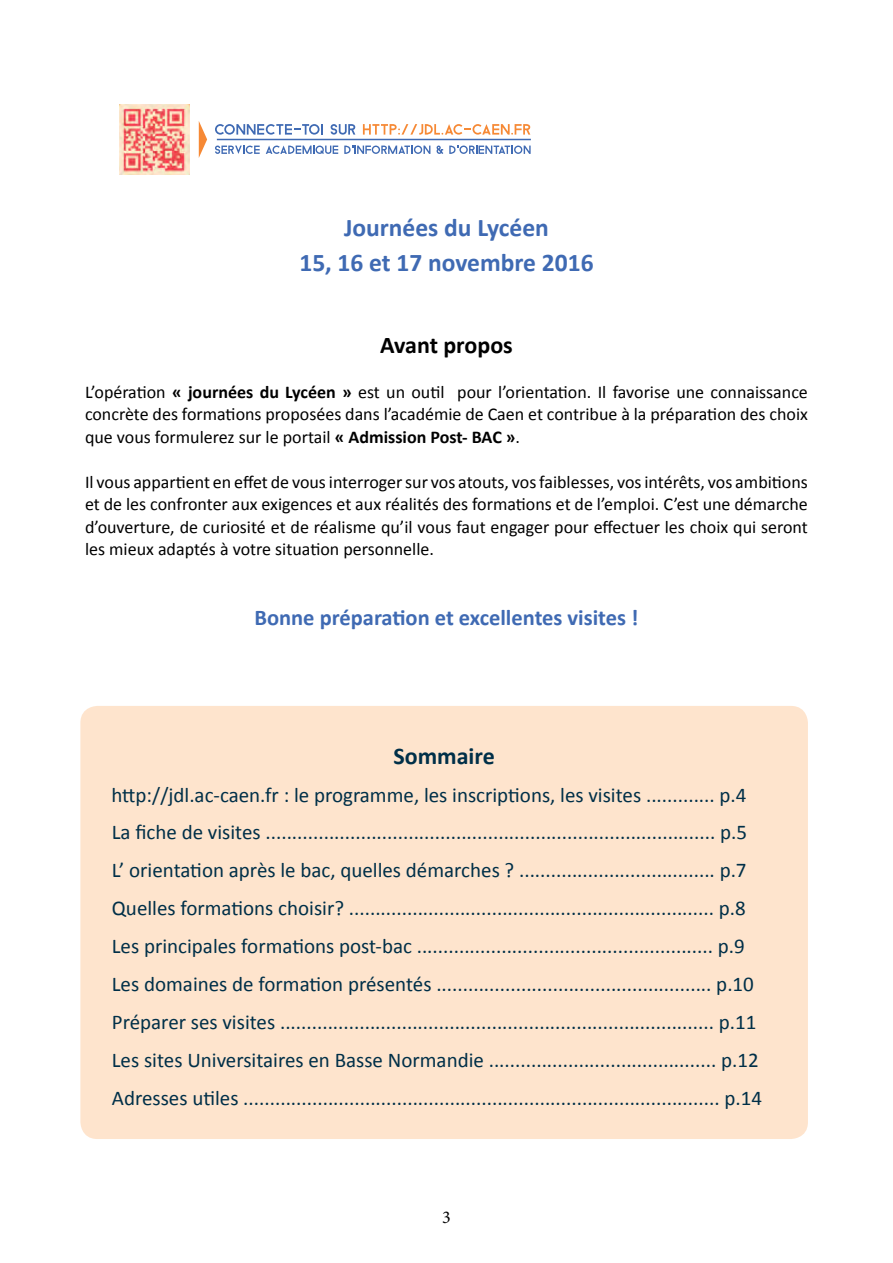
<style>
.page{position:relative;width:893px;height:1263px;background:#fff}
.page>*{position:absolute;margin:0;border:0;box-sizing:border-box;transform-origin:0 0}
.t1{font:700 25.5px/34.8px "Calibri";color:#3f6ab3;text-align:center}
.t2{font:700 24px "Calibri";color:#000}
.t3{font:700 24px "Calibri";color:#002f48}
.t4{font:700 22.5px "Calibri";color:#3f6ab3}
.t5{font:21px/38px "Calibri";color:#002f48}
.t6{font:18px/22.5px "Calibri";color:#000;text-align:justify}
.t7{font:18px "Minion Pro";color:#000}
.s1{font-weight:700}
</style>
<div class="page">
<div style="left:80px;top:706px;width:728px;height:433px;background:#fee4cd;border-radius:17px"></div>
<svg style="left:215px;top:124px;width:108px;height:11px"></svg>
<svg style="left:331px;top:124px;width:24px;height:11px"></svg>
<svg style="left:363px;top:124px;width:167px;height:11px"></svg>
<svg style="left:215px;top:146px;width:45px;height:8px"></svg>
<svg style="left:266px;top:146px;width:72px;height:8px"></svg>
<svg style="left:344px;top:146px;width:86px;height:8px"></svg>
<svg style="left:437px;top:146px;width:6px;height:8px"></svg>
<svg style="left:449px;top:146px;width:82px;height:8px"></svg>
<svg style="left:199px;top:121px;width:8px;height:37px"></svg>
<hr style="left:217px;top:139px;width:314px;height:1px;background:#3f6ab3">
<img style="left:119px;top:104px;width:70px;height:70px">
<p class="t1" style="left:299px;top:210px;width:296px">Journées du Lycéen<br>15, 16 et 17 novembre 2016</p>
<p class="t2" style="left:380px;top:330px;width:134px">Avant propos</p>
<p class="t6" style="left:85px;top:380px;width:724px">L’opération <span class="s1">« journées du Lycéen »</span> est un outil pour l’orientation. Il favorise une connaissance concrète des formations proposées dans l’académie de Caen et contribue à la préparation des choix que vous formulerez sur le portail <span class="s1">« Admission Post- BAC »</span>.</p>
<p class="t6" style="left:85px;top:470px;width:724px">Il vous appartient en effet de vous interroger sur vos atouts, vos faiblesses, vos intérêts, vos ambitions et de les confronter aux exigences et aux réalités des formations et de l’emploi. C’est une démarche d’ouverture, de curiosité et de réalisme qu’il vous faut engager pour effectuer les choix qui seront les mieux adaptés à votre situation personnelle.</p>
<p class="t4" style="left:254px;top:603px;width:386px">Bonne préparation et excellentes visites !</p>
<p class="t3" style="left:393px;top:740px;width:103px">Sommaire</p>
<p class="t5" style="left:111px;top:776px;width:652px">http://jdl.ac-caen.fr : le programme, les inscriptions, les visites ............. p.4<br>La fiche de visites ..................................................................................... p.5<br>L’ orientation après le bac, quelles démarches ? ..................................... p.7<br>Quelles formations choisir? ..................................................................... p.8<br>Les principales formations post-bac ........................................................ p.9<br>Les domaines de formation présentés .................................................... p.10<br>Préparer ses visites .................................................................................. p.11<br>Les sites Universitaires en Basse Normandie ........................................... p.12<br>Adresses utiles .......................................................................................... p.14</p>
<p class="t7" style="left:442px;top:1205px;width:10px">3</p>
</div>
